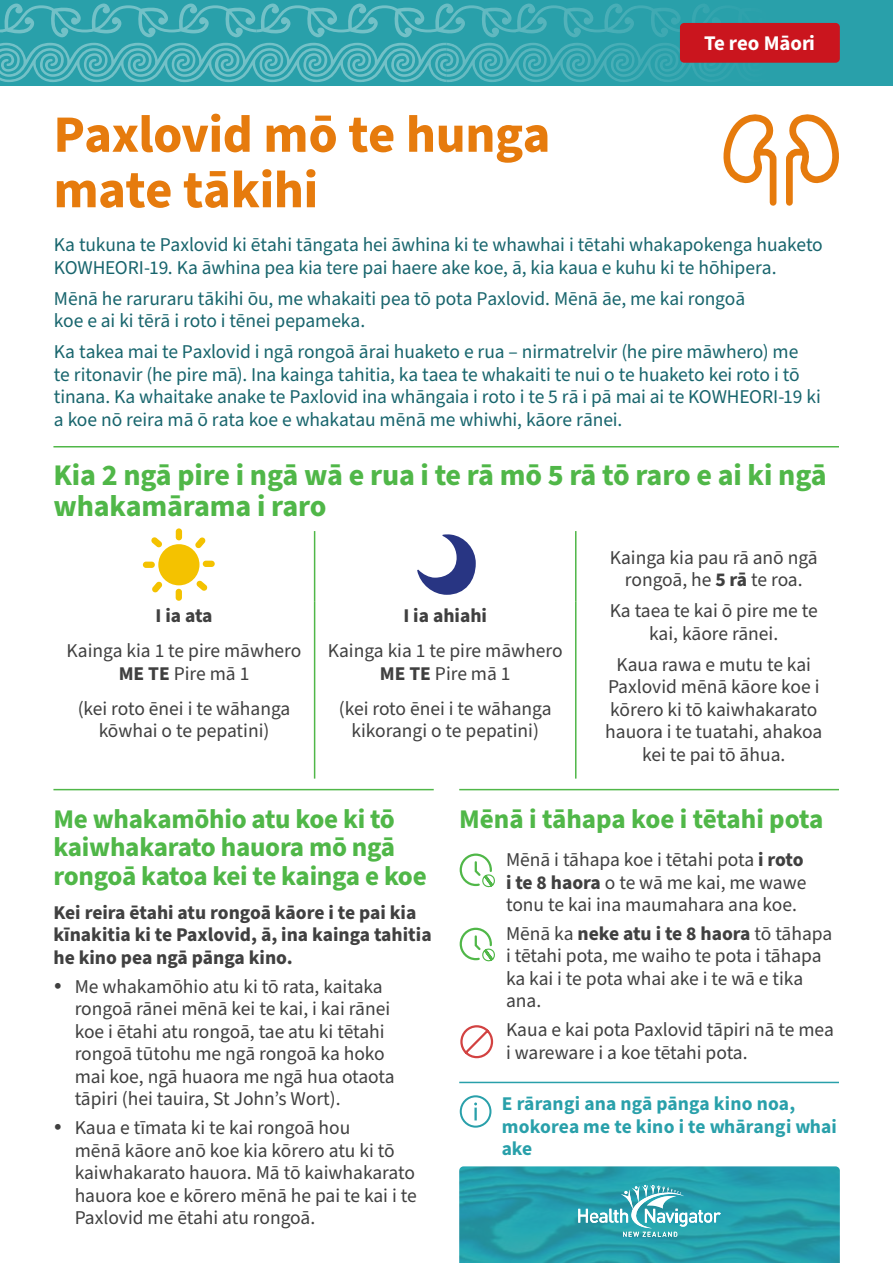
<style>
.page{position:relative;width:893px;height:1263px;background:#fff}
.page>*{position:absolute;margin:0;border:0;box-sizing:border-box;transform-origin:0 0}
.t1{font:700 52.5px/55.5px "Source Sans Pro";letter-spacing:-.01em;color:#e67b0d}
.t2{font:700 30px/31.5px "Source Sans Pro";letter-spacing:-.005em;color:#50b748}
.t3{font:700 27px/28.5px "Source Sans Pro";letter-spacing:-.01em;color:#50b748}
.t4{font:20.85px "Source Sans Variable";color:#fff}
.t5{font:19.5px/22.5px "Source Sans Pro";color:#404040;text-align:center}
.t6{font:19.5px/22.5px "Source Sans Pro";letter-spacing:-.01em;color:#18656d}
.t7{font:700 19.5px/22.5px "Source Sans Pro";color:#404040}
.t8{font:19.5px/22.5px "Source Sans Variable";letter-spacing:.01em;color:#29a0aa}
.s1{font-weight:700}
</style>
<div class="page">
<hr style="left:53px;top:446px;width:786px;height:1px;background:#50b748">
<hr style="left:53px;top:789px;width:381px;height:1px;background:#50b748">
<hr style="left:459px;top:1082px;width:380px;height:1px;background:#29a0aa">
<div style="left:460px;top:1095px;width:31px;height:33px;border:2px solid #29a0aa;border-radius:50%"></div>
<svg style="left:474px;top:1102px;width:3px;height:18px"></svg>
<hr style="left:459px;top:789px;width:380px;height:1px;background:#50b748">
<svg style="left:460px;top:1025px;width:34px;height:34px"></svg>
<hr style="left:314px;top:531px;width:1px;height:70px;background:#50b748">
<hr style="left:575px;top:531px;width:1px;height:70px;background:#50b748">
<hr style="left:314px;top:601px;width:1px;height:178px;background:#50b748">
<hr style="left:575px;top:601px;width:1px;height:178px;background:#50b748">
<div style="left:158px;top:544px;width:41px;height:41px;background:#f4c200;border-radius:50%"></div>
<div style="left:176px;top:528px;width:6px;height:12px;background:#f4c200;border-radius:3px"></div>
<div style="left:176px;top:589px;width:6px;height:12px;background:#f4c200;border-radius:3px"></div>
<div style="left:203px;top:561px;width:12px;height:6px;background:#f4c200;border-radius:3px"></div>
<div style="left:143px;top:562px;width:12px;height:6px;background:#f4c200;border-radius:3px"></div>
<svg style="left:151px;top:537px;width:11px;height:11px"></svg>
<svg style="left:196px;top:580px;width:12px;height:11px"></svg>
<svg style="left:152px;top:581px;width:10px;height:12px"></svg>
<svg style="left:195px;top:537px;width:11px;height:11px"></svg>
<svg style="left:459px;top:927px;width:36px;height:35px"></svg>
<svg style="left:459px;top:853px;width:36px;height:35px"></svg>
<svg style="left:417px;top:534px;width:59px;height:61px"></svg>
<svg style="left:723px;top:114px;width:116px;height:92px"></svg>
<svg style="left:459px;top:1166px;width:381px;height:97px;background:#2ea2af"></svg>
<div style="left:0;top:0;width:893px;height:86px;background:#29a0aa"></div>
<svg style="left:0;top:3px;width:752px;height:34px"></svg>
<svg style="left:0;top:43px;width:715px;height:39px"></svg>
<div style="left:680px;top:23px;width:160px;height:40px;background:#ca151e;border-radius:4px"></div>
<h1 class="t1" style="left:53px;top:108px;width:498px">Paxlovid mō te hunga mate tākihi</h1>
<p class="t4" style="left:704px;top:30px;width:112px">Te reo Māori</p>
<p class="t6" style="left:54px;top:234px;width:770px">Ka tukuna te Paxlovid ki ētahi tāngata hei āwhina ki te whawhai i tētahi whakapokenga huaketo<br>KOWHEORI-19. Ka āwhina pea kia tere pai haere ake koe, ā, kia kaua e kuhu ki te hōhipera.</p>
<p class="t6" style="left:54px;top:288px;width:693px">Mēnā he raruraru tākihi ōu, me whakaiti pea tō pota Paxlovid. Mēnā āe, me kai rongoā koe e ai ki tērā i roto i tēnei pepameka.</p>
<p class="t6" style="left:54px;top:341px;width:768px">Ka takea mai te Paxlovid i ngā rongoā ārai huaketo e rua – nirmatrelvir (he pire māwhero) me<br>te ritonavir (he pire mā). Ina kainga tahitia, ka taea te whakaiti te nui o te huaketo kei roto i tō tinana. Ka whaitake anake te Paxlovid ina whāngaia i roto i te 5 rā i pā mai ai te KOWHEORI-19 ki a koe nō reira mā ō rata koe e whakatau mēnā me whiwhi, kāore rānei.</p>
<h2 class="t2" style="left:53px;top:460px;width:775px">Kia 2 ngā pire i ngā wā e rua i te rā mō 5 rā tō raro e ai ki ngā whakamārama i raro</h2>
<p class="t7" style="left:156px;top:605px;width:59px">I ia ata</p>
<p class="t5" style="left:67px;top:640px;width:236px">Kainga kia 1 te pire māwhero<br><span class="s1">ME TE</span> Pire mā 1</p>
<p class="t5" style="left:78px;top:698px;width:214px">(kei roto ēnei i te wāhanga kōwhai o te pepatini)</p>
<p class="t7" style="left:403px;top:605px;width:85px">I ia ahiahi</p>
<p class="t5" style="left:328px;top:640px;width:236px">Kainga kia 1 te pire māwhero<br><span class="s1">ME TE</span> Pire mā 1</p>
<p class="t5" style="left:339px;top:698px;width:214px">(kei roto ēnei i te wāhanga kikorangi o te pepatini)</p>
<p class="t5" style="left:610px;top:546px;width:210px">Kainga kia pau rā anō ngā rongoā, he <span class="s1">5 rā</span> te roa.</p>
<p class="t5" style="left:610px;top:600px;width:210px">Ka taea te kai ō pire me te kai, kāore rānei.</p>
<p class="t5" style="left:605px;top:653px;width:218px">Kaua rawa e mutu te kai<br>Paxlovid mēnā kāore koe i kōrero ki tō kaiwhakarato hauora i te tuatahi, ahakoa kei te pai tō āhua.</p>
<h3 class="t3" style="left:53px;top:805px;width:375px">Me whakamōhio atu koe ki tō kaiwhakarato hauora mō ngā rongoā katoa kei te kainga e koe</h3>
<p class="t7" style="left:53px;top:901px;width:380px">Kei reira ētahi atu rongoā kāore i te pai kia kīnakitia ki te Paxlovid, ā, ina kainga tahitia he kino pea ngā pānga kino.</p>
<p class="t5" style="left:75px;top:975px;width:321px;text-align:left">Me whakamōhio atu ki tō rata, kaitaka rongoā rānei mēnā kei te kai, i kai rānei koe i ētahi atu rongoā, tae atu ki tētahi rongoā tūtohu me ngā rongoā ka hoko mai koe, ngā huaora me ngā hua otaota tāpiri (hei tauira, St John’s Wort).</p>
<p class="t5" style="left:75px;top:1117px;width:344px;text-align:left">Kaua e tīmata ki te kai rongoā hou<br>mēnā kāore anō koe kia kōrero atu ki tō kaiwhakarato hauora. Mā tō kaiwhakarato hauora koe e kōrero mēnā he pai te kai i te Paxlovid me ētahi atu rongoā.</p>
<h3 class="t3" style="left:459px;top:805px;width:366px">Mēnā i tāhapa koe i tētahi pota</h3>
<p class="t5" style="left:506px;top:849px;width:302px;text-align:left">Mēnā i tāhapa koe i tētahi pota <span class="s1">i roto i te 8 haora</span> o te wā me kai, me wawe tonu te kai ina maumahara ana koe.</p>
<p class="t5" style="left:506px;top:923px;width:328px;text-align:left">Mēnā ka <span class="s1">neke atu i te 8 haora</span> tō tāhapa i tētahi pota, me waiho te pota i tāhapa ka kai i te pota whai ake i te wā e tika ana.</p>
<p class="t5" style="left:506px;top:1019px;width:329px;text-align:left">Kaua e kai pota Paxlovid tāpiri nā te mea i wareware i a koe tētahi pota.</p>
<p class="t8" style="left:502px;top:1093px;width:337px">E rārangi ana ngā pānga kino noa, mokorea me te kino i te whārangi whai ake</p>
</div>
